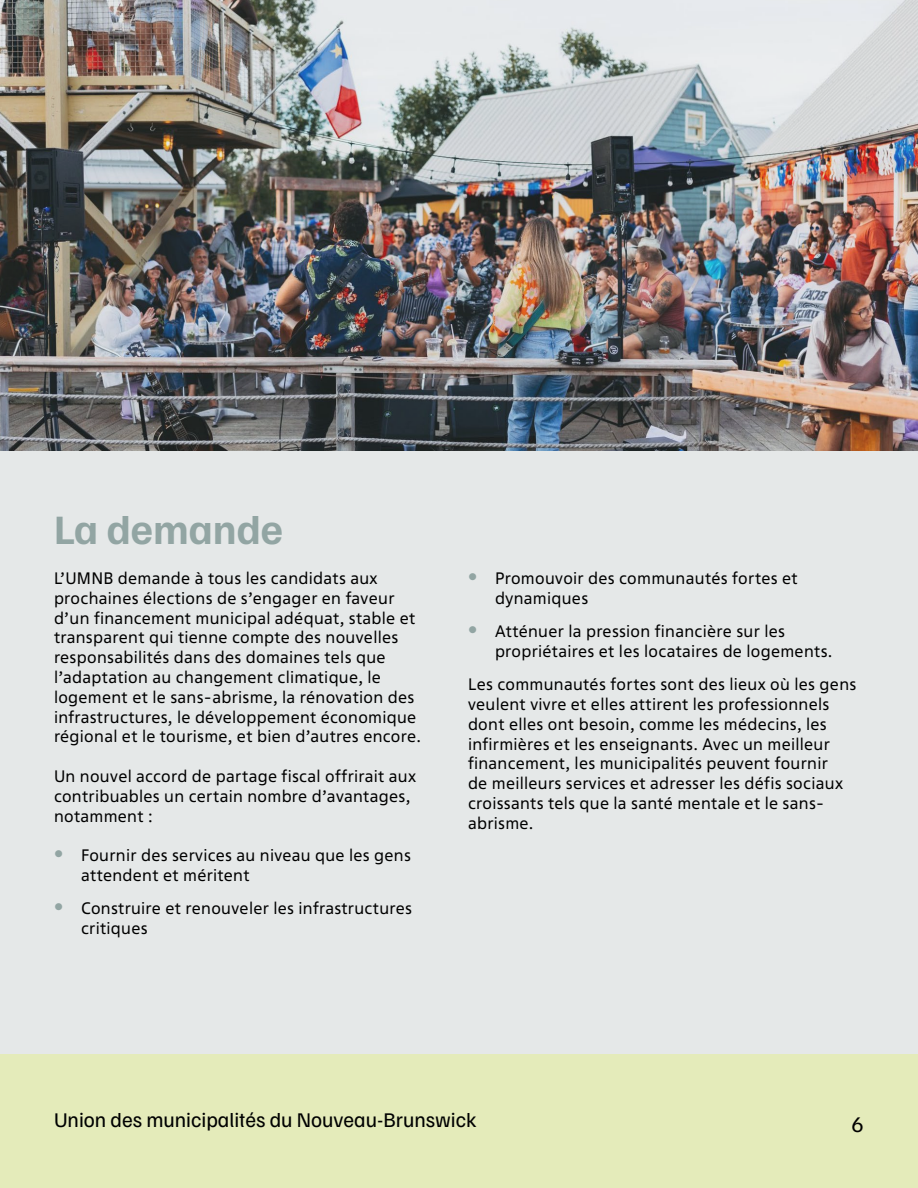
<style>
.page{position:relative;width:918px;height:1188px;background:#fff}
.page>*{position:absolute;margin:0;border:0;box-sizing:border-box;transform-origin:0 0}
.t1{font:700 42px "Familjen Grotesk";color:#92a5a3}
.t2{font:22.5px "Familjen Grotesk";color:#000}
.t3{font:21px "Familjen Grotesk";color:#000101}
.t4{font:16.5px/19.8px "Fact VF";letter-spacing:.02em;color:#000}
.s1{font-size:21px;color:#92a5a3}
</style>
<div class="page">
<div style="left:0;top:1054px;width:918px;height:134px;background:#e4ebba"></div>
<img style="left:0;top:0;width:918px;height:451px">
<div style="left:0;top:451px;width:918px;height:603px;background:#e5e8e8"></div>
<h1 class="t1" style="left:54px;top:501px;width:230px">La demande</h1>
<p class="t4" style="left:54px;top:568px;width:369px">L’UMNB demande à tous les candidats aux prochaines élections de s’engager en faveur d’un financement municipal adéquat, stable et transparent qui tienne compte des nouvelles responsabilités dans des domaines tels que l’adaptation au changement climatique, le logement et le sans-abrisme, la rénovation des infrastructures, le développement économique régional et le tourisme, et bien d’autres encore.</p>
<p class="t4" style="left:54px;top:766px;width:364px">Un nouvel accord de partage fiscal offrirait aux contribuables un certain nombre d’avantages, notamment :</p>
<p class="t4" style="left:81px;top:845px;width:332px;text-indent:-27px"><span class="s1">•</span> Fournir des services au niveau que les gens attendent et méritent</p>
<p class="t4" style="left:81px;top:898px;width:333px;text-indent:-27px"><span class="s1">•</span> Construire et renouveler les infrastructures critiques</p>
<p class="t4" style="left:495px;top:568px;width:304px;text-indent:-27px"><span class="s1">•</span> Promouvoir des communautés fortes et dynamiques</p>
<p class="t4" style="left:495px;top:621px;width:339px;text-indent:-27px"><span class="s1">•</span> Atténuer la pression financière sur les propriétaires et les locataires de logements.</p>
<p class="t4" style="left:468px;top:674px;width:390px">Les communautés fortes sont des lieux où les gens veulent vivre et elles attirent les professionnels dont elles ont besoin, comme les médecins, les infirmières et les enseignants. Avec un meilleur financement, les municipalités peuvent fournir<br>de meilleurs services et adresser les défis sociaux croissants tels que la santé mentale et le sans&shy;abrisme.</p>
<p class="t3" style="left:54px;top:1106px;width:424px">Union des municipalités du Nouveau-Brunswick</p>
<h2 class="t2" style="left:851px;top:1109px;width:14px">6</h2>
</div>
